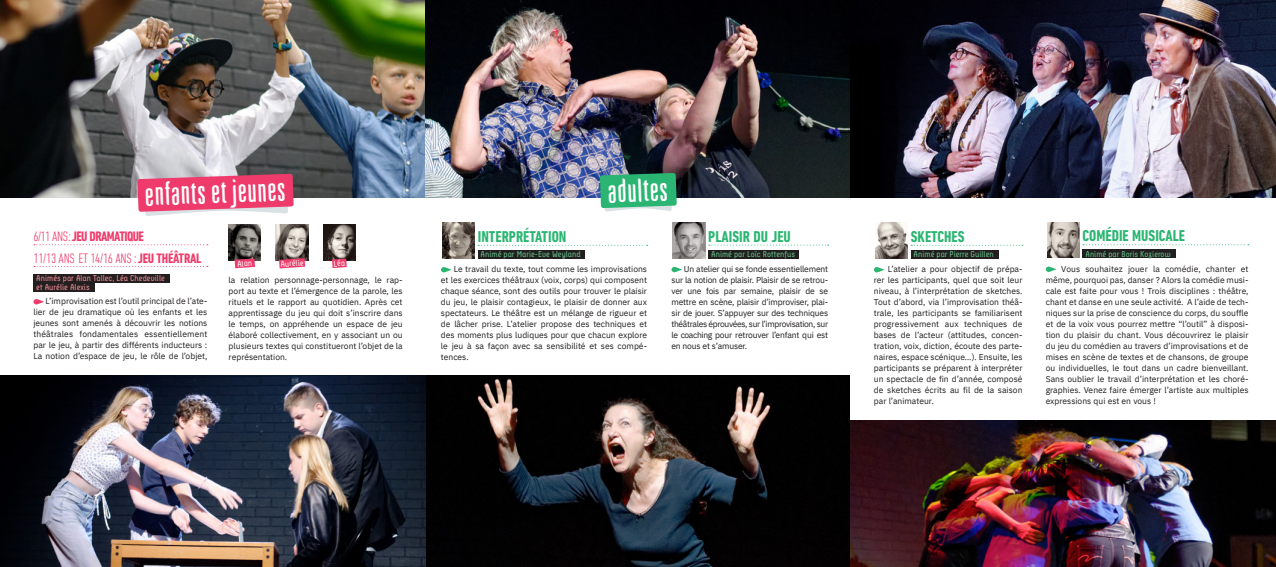
<style>
.page{position:relative;width:1276px;height:567px;background:#fff}
.page>*{position:absolute;margin:0;border:0;box-sizing:border-box;transform-origin:0 0}
.Normal_e{font:28.6px "Acte II Semibold";color:#fff}
.Titre_atelier{font:700 condensed 16px "DIN Next LT Pro";color:#2bb572}
.Normal_e-2{font:300 condensed 14px "DIN Next LT Pro";letter-spacing:-.02em;color:#ef3b6b}
.Normal_e-3{font:700 condensed 14px "DIN Next LT Pro";letter-spacing:-.04em;color:#ef3b6b}
.Normal_e-4{font:8.5px/11px "IBM Plex Sans";color:#231f20;text-align:justify}
.Normal_e-5{font:8.5px "Decima+";color:#65c18b}
.Normal_e-6{font:8.5px "Decima+";color:#f4909b}
.Normal_e-7{font:8.5px "Decima+";color:#fff}
.s1{font-weight:300}
.s2{font-weight:700}
</style>
<div class="page">
<img style="left:0;top:0;width:425px;height:198px">
<img style="left:425px;top:0;width:425px;height:198px">
<img style="left:425px;top:375px;width:425px;height:192px">
<img style="left:850px;top:420px;width:426px;height:147px">
<img style="left:850px;top:0;width:426px;height:198px">
<img style="left:0;top:375px;width:425px;height:192px">
<svg style="left:478px;top:245px;width:169px;height:1px"></svg>
<div style="left:478px;top:250px;width:106px;height:9px;background:#231f20"></div>
<svg style="left:441px;top:267px;width:10px;height:5px"></svg>
<img style="left:442px;top:223px;width:33px;height:35px">
<svg style="left:709px;top:245px;width:119px;height:1px"></svg>
<div style="left:708px;top:250px;width:91px;height:8px;background:#231f20"></div>
<svg style="left:671px;top:267px;width:11px;height:5px"></svg>
<img style="left:673px;top:222px;width:32px;height:36px">
<svg style="left:1083px;top:244px;width:166px;height:1px"></svg>
<div style="left:1082px;top:250px;width:94px;height:8px;background:#231f20"></div>
<svg style="left:1045px;top:267px;width:11px;height:5px"></svg>
<img style="left:1047px;top:222px;width:32px;height:36px">
<svg style="left:600px;top:173px;width:77px;height:39px;background:#46b983"></svg>
<svg style="left:34px;top:244px;width:174px;height:1px"></svg>
<svg style="left:34px;top:266px;width:174px;height:1px"></svg>
<div style="left:33px;top:274px;width:137px;height:9px;background:#231f20"></div>
<div style="left:33px;top:283px;width:62px;height:8px;background:#231f20"></div>
<svg style="left:33px;top:299px;width:11px;height:5px"></svg>
<svg style="left:137px;top:174px;width:157px;height:42px;background:#eb6186"></svg>
<svg style="left:911px;top:245px;width:112px;height:1px"></svg>
<div style="left:910px;top:250px;width:88px;height:9px;background:#231f20"></div>
<svg style="left:874px;top:267px;width:10px;height:5px"></svg>
<img style="left:875px;top:223px;width:32px;height:35px">
<img style="left:229px;top:224px;width:32px;height:36px">
<img style="left:276px;top:224px;width:32px;height:36px">
<img style="left:323px;top:224px;width:32px;height:36px">
<svg style="left:235px;top:258px;width:20px;height:10px"></svg>
<svg style="left:279px;top:258px;width:26px;height:10px"></svg>
<svg style="left:332px;top:259px;width:15px;height:9px"></svg>
<p class="Normal_e" style="left:144px;top:178px;width:142px;rotate:-2deg">enfants et jeunes</p>
<p class="Normal_e-3" style="left:33px;top:229px;width:112px"><span class="s1">6/11 ANS:</span>JEU DRAMATIQUE</p>
<p class="Normal_e-2" style="left:33px;top:250px;width:170px">11/13 ANS ET 14/16 ANS :<span class="s2">JEU THÉÂTRAL</span></p>
<p class="Normal_e-6" style="left:36px;top:274px;width:130px">Animés par Alan Tallec, Léa Chedeville</p>
<p class="Normal_e-6" style="left:36px;top:282px;width:55px">et Aurélie Alexis</p>
<p class="Normal_e-4" style="left:33px;top:295px;width:175px;text-indent:12px">L’improvisation est l’outil principal de l’ate&shy;lier de jeu dramatique où les enfants et les jeunes sont amenés à découvrir les notions théâtrales fondamentales essentiellement par le jeu, à partir des différents inducteurs :<br>La notion d’espace de jeu, le rôle de l’objet,</p>
<p class="Normal_e-7" style="left:237px;top:259px;width:17px;rotate:-4deg">Alan</p>
<p class="Normal_e-7" style="left:280px;top:259px;width:25px;rotate:-4deg">Aurélie</p>
<p class="Normal_e-4" style="left:229px;top:274px;width:175px">la relation personnage-personnage, le rap&shy;port au texte et l’émergence de la parole, les rituels et le rapport au quotidien. Après cet apprentissage du jeu qui doit s’inscrire dans le temps, on appréhende un espace de jeu élaboré collectivement, en y associant un ou plusieurs textes qui constitueront l’objet de la représentation.</p>
<p class="Normal_e" style="left:607px;top:175px;width:61px;rotate:-2deg">adultes</p>
<p class="Titre_atelier" style="left:478px;top:227px;width:90px">INTERPRÉTATION</p>
<p class="Normal_e-5" style="left:480px;top:250px;width:102px">Animé par Marie-Eve Weyland</p>
<p class="Normal_e-4" style="left:441px;top:263px;width:208px;text-indent:13px">Le travail du texte, tout comme les improvisations et les exercices théâtraux (voix, corps) qui composent chaque séance, sont des outils pour trouver le plaisir du jeu, le plaisir contagieux, le plaisir de donner aux spectateurs. Le théâtre est un mélange de rigueur et de lâcher prise. L’atelier propose des techniques et des moments plus ludiques pour que chacun explore le jeu à sa façon avec sa sensibilité et ses compé&shy;tences.</p>
<p class="Titre_atelier" style="left:708px;top:227px;width:84px">PLAISIR DU JEU</p>
<p class="Normal_e-5" style="left:711px;top:249px;width:86px">Animé par Loïc Rottenfus</p>
<p class="Normal_e-4" style="left:671px;top:263px;width:158px;text-indent:12px">Un atelier qui se fonde essentiellement sur la notion de plaisir. Plaisir de se retrou&shy;ver une fois par semaine, plaisir de se mettre en scène, plaisir d’improviser, plai&shy;sir de jouer. S’appuyer sur des techniques théâtrales éprouvées, sur l’improvisation, sur le coaching pour retrouver l’enfant qui est en nous et s’amuser.</p>
<p class="Titre_atelier" style="left:910px;top:227px;width:55px">SKETCHES</p>
<p class="Normal_e-5" style="left:913px;top:250px;width:82px">Animé par Pierre Guillen</p>
<p class="Normal_e-4" style="left:874px;top:263px;width:150px;text-indent:14px">L’atelier a pour objectif de prépa&shy;rer les participants, quel que soit leur niveau, à l’interprétation de sketches.<br>Tout d’abord, via l’improvisation théâ&shy;trale, les participants se familiarisent progressivement aux techniques de bases de l’acteur (attitudes, concen&shy;tration, voix, diction, écoute des parte&shy;naires, espace scénique…). Ensuite, les participants se préparent à interpréter un spectacle de fin d’année, composé de sketches écrits au fil de la saison par l’animateur.</p>
<p class="Titre_atelier" style="left:1082px;top:227px;width:104px">COMÉDIE MUSICALE</p>
<p class="Normal_e-5" style="left:1085px;top:249px;width:87px">Animé par Boris Kozierow</p>
<p class="Normal_e-4" style="left:1045px;top:263px;width:204px;text-indent:16px">Vous souhaitez jouer la comédie, chanter et même, pourquoi pas, danser ? Alors la comédie musi&shy;cale est faite pour vous ! Trois disciplines : théâtre, chant et danse en une seule activité. A l’aide de tech&shy;niques sur la prise de conscience du corps, du souffle et de la voix vous pourrez mettre “l’outil” à disposi&shy;tion du plaisir du chant. Vous découvrirez le plaisir du jeu du comédien au travers d’improvisations et de mises en scène de textes et de chansons, de groupe ou individuelles, le tout dans un cadre bienveillant.<br>Sans oublier le travail d’interprétation et les choré&shy;graphies. Venez faire émerger l’artiste aux multiples expressions qui est en vous !</p>
</div>
